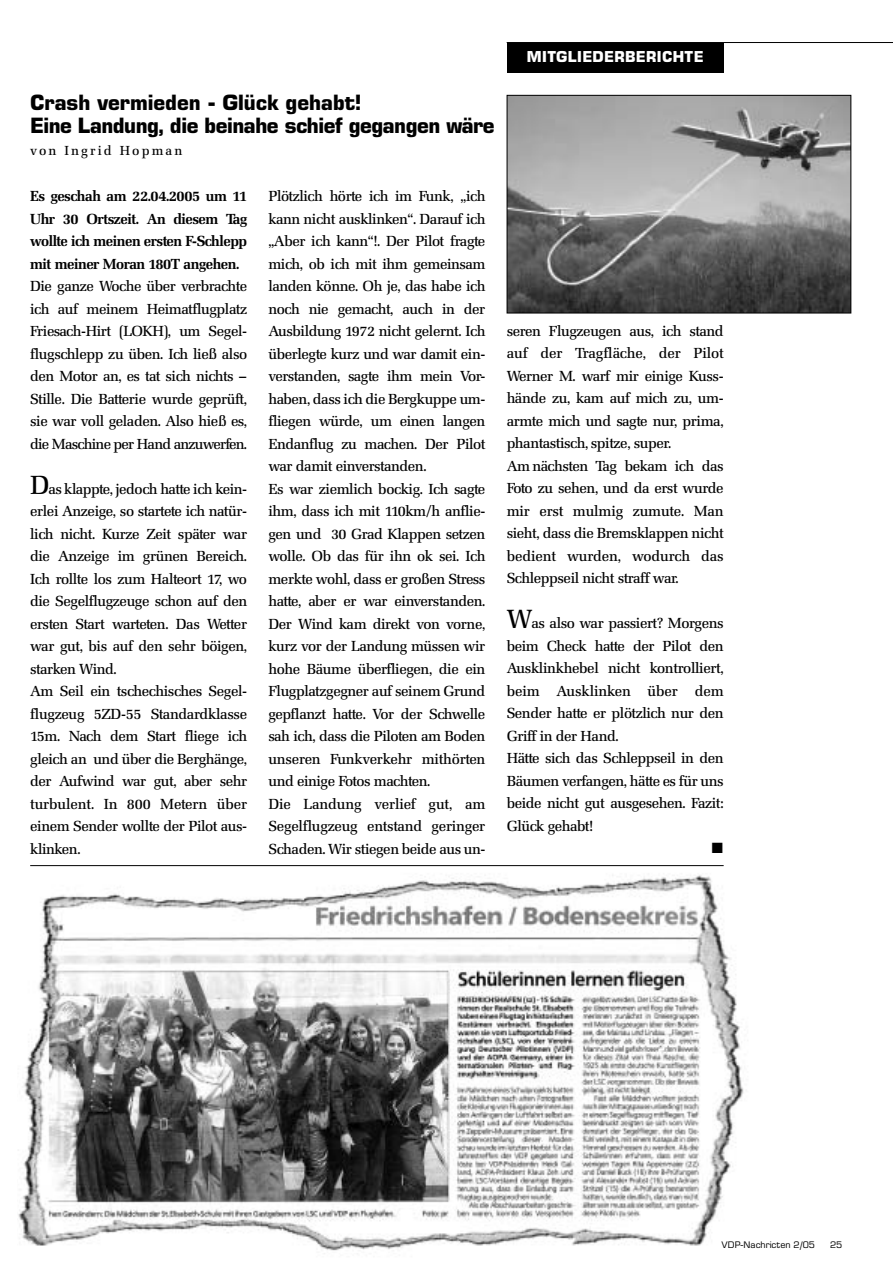
<style>
.page{position:relative;width:893px;height:1263px;background:#fff}
.page>*{position:absolute;margin:0;border:0;box-sizing:border-box;transform-origin:0 0}
.t1{font:700 21px/22.5px "Eurostile SB";letter-spacing:-.02em;color:#000}
.t2{font:500 15px/22.5px "Matrix SB";letter-spacing:-.025em;color:#000}
.t3{font:700 15px/22.5px "Matrix SB";letter-spacing:-.025em;color:#000;text-align:justify}
.t4{font:700 15px "Eurostile SB";letter-spacing:.025em;color:#fff}
.t5{font:500 13.5px "Matrix SB";letter-spacing:.16em;color:#000}
.t6{font:9px "Eurostile SB";color:#000}
.s1{font-size:27px}
</style>
<div class="page">
<img style="left:18px;top:865px;width:726px;height:389px">
<div style="left:506px;top:43px;width:217px;height:29px;background:#000"></div>
<hr style="left:506px;top:42px;width:386px;height:1px;background:#000">
<img style="left:508px;top:97px;width:341px;height:214px">
<div style="left:506px;top:95px;width:345px;height:218px;border:1px solid #000"></div>
<hr style="left:30px;top:865px;width:693px;height:1px;background:#000">
<p class="t4" style="left:527px;top:50px;width:178px">MITGLIEDERBERICHTE</p>
<h1 class="t1" style="left:30px;top:93px;width:466px">Crash vermieden - Glück gehabt!<br>Eine Landung, die beinahe schief gegangen wäre</h1>
<p class="t5" style="left:30px;top:145px;width:154px">von Ingrid Hopman</p>
<p class="t3" style="left:30px;top:186px;width:218px">Es geschah am 22.04.2005 um 11<br>Uhr 30 Ortszeit. An diesem Tag wollte ich meinen ersten F-Schlepp mit meiner Moran 180T angehen.</p>
<p class="t2" style="left:30px;top:276px;width:218px;text-align:justify">Die ganze Woche über verbrachte ich auf meinem Heimatflugplatz Friesach-Hirt (LOKH), um Segel&shy;flugschlepp zu üben. Ich ließ also den Motor an, es tat sich nichts – Stille. Die Batterie wurde geprüft, sie war voll geladen. Also hieß es, die Maschine per Hand anzuwerfen.</p>
<p class="t2" style="left:30px;top:479px;width:218px"><span class="s1">D</span>as klappte, jedoch hatte ich kein&shy;erlei Anzeige, so startete ich natür&shy;lich nicht. Kurze Zeit später war die Anzeige im grünen Bereich.<br>Ich rollte los zum Halteort 17, wo die Segelflugzeuge schon auf den ersten Start warteten. Das Wetter war gut, bis auf den sehr böigen, starken Wind.<br>Am Seil ein tschechisches Segel&shy;flugzeug 5ZD-55 Standardklasse<br>15m. Nach dem Start fliege ich gleich an und über die Berghänge, der Aufwind war gut, aber sehr turbulent. In 800 Metern über einem Sender wollte der Pilot aus&shy;klinken.</p>
<p class="t2" style="left:268px;top:186px;width:218px">Plötzlich hörte ich im Funk, „ich kann nicht ausklinken“. Darauf ich „Aber ich kann“!. Der Pilot fragte mich, ob ich mit ihm gemeinsam landen könne. Oh je, das habe ich noch nie gemacht, auch in der<br>Ausbildung 1972 nicht gelernt. Ich überlegte kurz und war damit ein&shy;verstanden, sagte ihm mein Vor&shy;haben, dass ich die Bergkuppe um&shy;fliegen würde, um einen langen<br>Endanflug zu machen. Der Pilot war damit einverstanden.<br>Es war ziemlich bockig. Ich sagte ihm, dass ich mit 110km/h anflie&shy;gen und 30 Grad Klappen setzen wolle. Ob das für ihn ok sei. Ich merkte wohl, dass er großen Stress hatte, aber er war einverstanden.<br>Der Wind kam direkt von vorne, kurz vor der Landung müssen wir hohe Bäume überfliegen, die ein<br>Flugplatzgegner auf seinem Grund gepflanzt hatte. Vor der Schwelle sah ich, dass die Piloten am Boden unseren Funkverkehr mithörten und einige Fotos machten.<br>Die Landung verlief gut, am<br>Segelflugzeug entstand geringer<br>Schaden. Wir stiegen beide aus un-</p>
<p class="t2" style="left:506px;top:321px;width:218px">seren Flugzeugen aus, ich stand auf der Tragfläche, der Pilot<br>Werner M. warf mir einige Kuss&shy;hände zu, kam auf mich zu, um&shy;armte mich und sagte nur, prima, phantastisch, spitze, super.<br>Am nächsten Tag bekam ich das<br>Foto zu sehen, und da erst wurde mir erst mulmig zumute. Man sieht, dass die Bremsklappen nicht bedient wurden, wodurch das<br>Schleppseil nicht straff war.</p>
<p class="t2" style="left:506px;top:613px;width:218px"><span class="s1">W</span>as also war passiert? Morgens beim Check hatte der Pilot den<br>Ausklinkhebel nicht kontrolliert, beim Ausklinken über dem<br>Sender hatte er plötzlich nur den<br>Griff in der Hand.<br>Hätte sich das Schleppseil in den<br>Bäumen verfangen, hätte es für uns beide nicht gut ausgesehen. Fazit:<br>Glück gehabt!</p>
<p class="t6" style="left:721px;top:1241px;width:95px">VDP-Nachricten 2/05</p>
<p class="t6" style="left:830px;top:1241px;width:14px">25</p>
</div>
